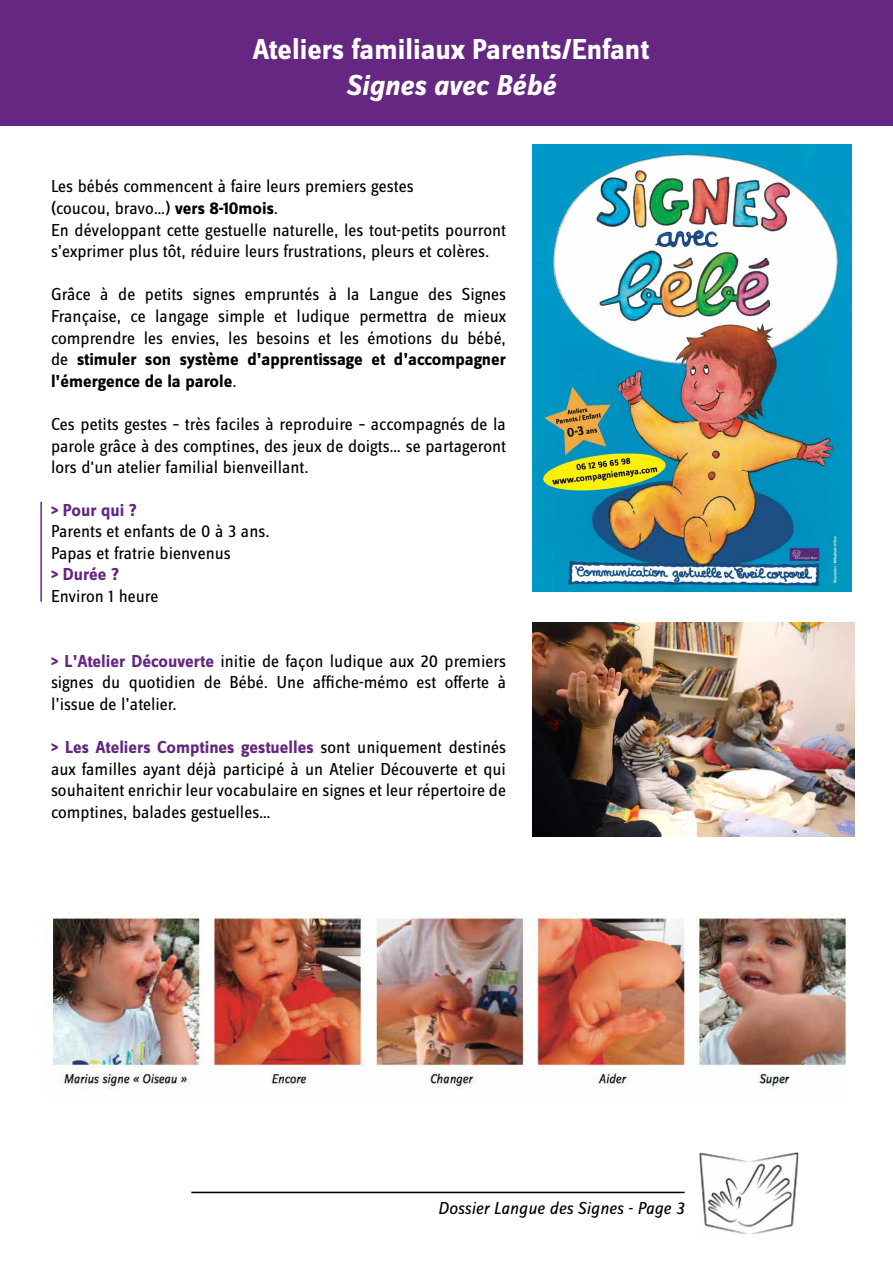
<style>
.page{position:relative;width:893px;height:1263px;background:#fff}
.page>*{position:absolute;margin:0;border:0;box-sizing:border-box;transform-origin:0 0}
.t1{font:700 30px "Zine Sans Dis";color:#fff}
.t2{font:italic 700 30px "Zine Sans Dis";color:#fff}
.t3{font:18px/21.6px "Zine Sans Dis";color:#000;text-align:justify}
.t4{font:italic 18px "Zine Sans Dis";color:#000}
.t5{font:700 18px "Zine Sans Dis";color:#652681}
.s1{font-weight:700}
.s2{font-weight:700;color:#652681}
</style>
<div class="page">
<div style="left:0;top:0;width:893px;height:125px;background:#652781"></div>
<img style="left:533px;top:145px;width:319px;height:446px">
<img style="left:52px;top:913px;width:795px;height:177px">
<img style="left:533px;top:623px;width:321px;height:214px">
<hr style="left:191px;top:1192px;width:494px;height:1px;background:#000">
<img style="left:700px;top:1152px;width:98px;height:82px">
<hr style="left:40px;top:502px;width:2px;height:100px;background:#652681">
<h1 class="t1" style="left:252px;top:34px;width:398px">Ateliers familiaux Parents/Enfant</h1>
<h1 class="t2" style="left:346px;top:70px;width:211px">Signes avec Bébé</h1>
<p class="t3" style="left:51px;top:177px;width:456px;text-align:left">Les bébés commencent à faire leurs premiers gestes<br>(coucou, bravo…) <span class="s1">vers 8-10mois</span>.<br>En développant cette gestuelle naturelle, les tout-petits pourront s’exprimer plus tôt, réduire leurs frustrations, pleurs et colères.</p>
<p class="t3" style="left:51px;top:285px;width:457px">Grâce à de petits signes empruntés à la Langue des Signes Française, ce langage simple et ludique permettra de mieux comprendre les envies, les besoins et les émotions du bébé, de <span class="s1">stimuler son système d’apprentissage et d’accompagner l’émergence de la parole</span>.</p>
<p class="t3" style="left:51px;top:414px;width:456px">Ces petits gestes – très faciles à reproduire – accompagnés de la parole grâce à des comptines, des jeux de doigts… se partageront lors d'un atelier familial bienveillant.</p>
<p class="t5" style="left:51px;top:500px;width:87px">&gt; Pour qui ?</p>
<p class="t3" style="left:51px;top:521px;width:220px">Parents et enfants de 0 à 3 ans.<br>Papas et fratrie bienvenus</p>
<p class="t5" style="left:51px;top:565px;width:70px">&gt; Durée ?</p>
<p class="t3" style="left:51px;top:586px;width:109px">Environ 1 heure</p>
<p class="t3" style="left:51px;top:651px;width:456px"><span class="s2">&gt; L’Atelier Découverte</span> initie de façon ludique aux 20 premiers signes du quotidien de Bébé. Une affiche-mémo est offerte à l’issue de l’atelier.</p>
<p class="t3" style="left:51px;top:737px;width:456px"><span class="s2">&gt; Les Ateliers Comptines gestuelles</span> sont uniquement destinés aux familles ayant déjà participé à un Atelier Découverte et qui souhaitent enrichir leur vocabulaire en signes et leur répertoire de comptines, balades gestuelles…</p>
<p class="t4" style="left:438px;top:1200px;width:247px">Dossier Langue des Signes - Page 3</p>
</div>
